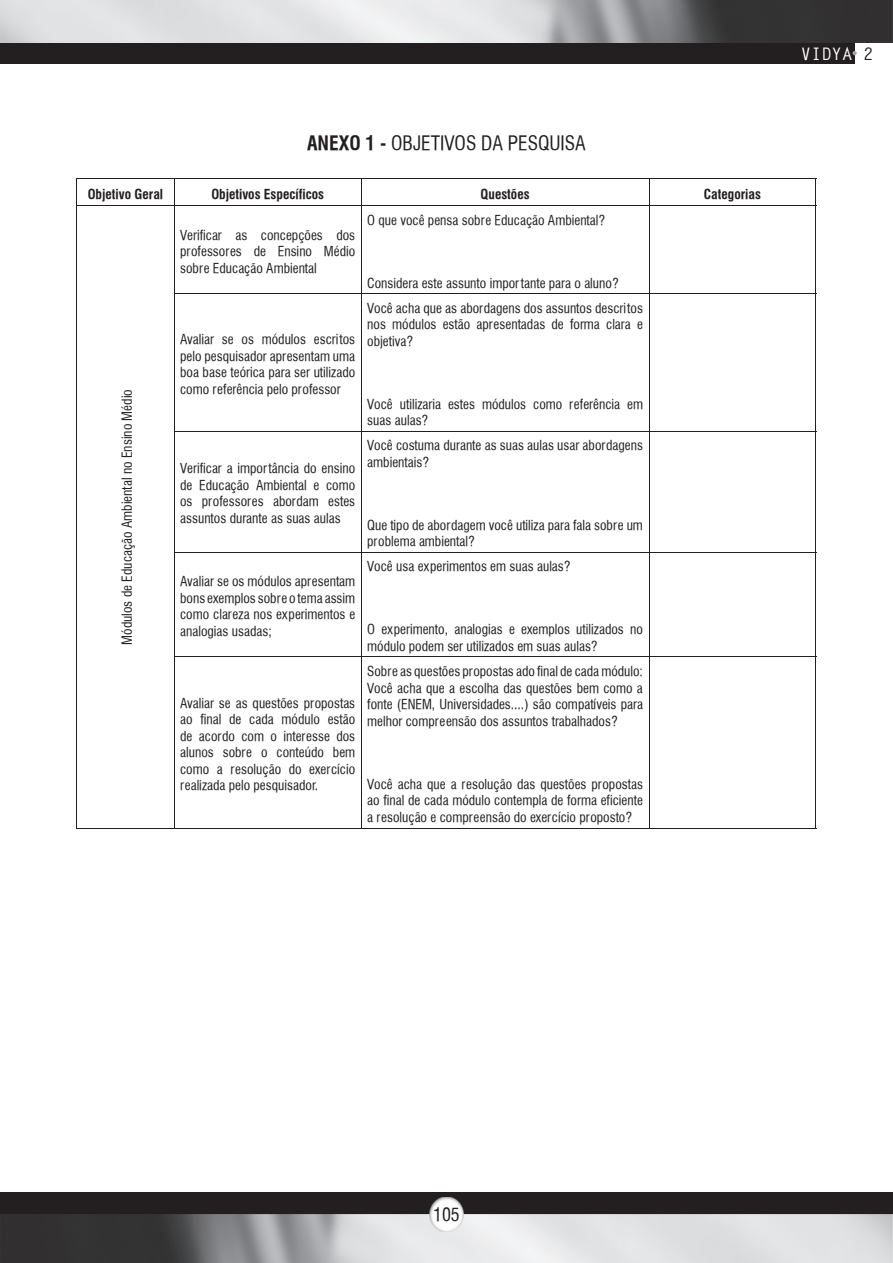
<style>
.page{position:relative;width:893px;height:1263px;background:#fff}
.page>*{position:absolute;margin:0;border:0;box-sizing:border-box;transform-origin:0 0}
.t1{font:19.5px "Halvett Condensed";color:#231f20}
.t2{font:18px "Halvett Condensed";color:#231f20}
.t3{font:700 17.25px "Letter Gothic Std";color:#fff}
.t4{font:13.5px/16.5px "Halvett Condensed";color:#231f20;text-align:justify}
.t5{font:700 condensed 13.5px "Halvett";color:#231f20}
.s1{font-family:"Halvett";font-weight:700;font-stretch:condensed}
.s2{color:#231f20}
</style>
<div class="page">
<div style="left:0;top:0;width:855px;height:64px;background:#231f20"></div>
<img style="left:0;top:0;width:893px;height:43px">
<svg style="left:853px;top:51px;width:4px;height:4px"></svg>
<div style="left:0;top:1193px;width:893px;height:70px;background:#231f20"></div>
<img style="left:0;top:1214px;width:893px;height:49px">
<img style="left:429px;top:1197px;width:34px;height:34px">
<hr style="left:77px;top:179px;width:97px;height:1px;background:#231f20">
<hr style="left:174px;top:179px;width:187px;height:1px;background:#231f20">
<svg style="left:174px;top:180px;width:1px;height:26px"></svg>
<hr style="left:361px;top:179px;width:288px;height:1px;background:#231f20">
<svg style="left:361px;top:180px;width:1px;height:26px"></svg>
<hr style="left:649px;top:179px;width:167px;height:1px;background:#231f20">
<svg style="left:649px;top:180px;width:1px;height:26px"></svg>
<hr style="left:77px;top:206px;width:97px;height:1px;background:#231f20">
<hr style="left:77px;top:206px;width:1px;height:88px;background:#231f20">
<hr style="left:77px;top:294px;width:1px;height:137px;background:#231f20">
<hr style="left:77px;top:431px;width:1px;height:121px;background:#231f20">
<hr style="left:77px;top:552px;width:1px;height:105px;background:#231f20">
<hr style="left:77px;top:657px;width:1px;height:171px;background:#231f20">
<hr style="left:77px;top:828px;width:97px;height:1px;background:#231f20">
<hr style="left:174px;top:206px;width:187px;height:1px;background:#231f20">
<hr style="left:174px;top:206px;width:1px;height:87px;background:#231f20">
<hr style="left:361px;top:206px;width:288px;height:1px;background:#231f20">
<hr style="left:361px;top:206px;width:1px;height:87px;background:#231f20">
<hr style="left:649px;top:206px;width:167px;height:1px;background:#231f20">
<hr style="left:649px;top:206px;width:1px;height:87px;background:#231f20">
<hr style="left:816px;top:206px;width:1px;height:87px;background:#231f20">
<hr style="left:174px;top:293px;width:187px;height:1px;background:#231f20">
<hr style="left:174px;top:294px;width:1px;height:137px;background:#231f20">
<hr style="left:361px;top:293px;width:288px;height:1px;background:#231f20">
<hr style="left:361px;top:294px;width:1px;height:137px;background:#231f20">
<hr style="left:649px;top:293px;width:167px;height:1px;background:#231f20">
<hr style="left:649px;top:294px;width:1px;height:137px;background:#231f20">
<hr style="left:816px;top:294px;width:1px;height:137px;background:#231f20">
<hr style="left:174px;top:431px;width:187px;height:1px;background:#231f20">
<hr style="left:174px;top:431px;width:1px;height:121px;background:#231f20">
<hr style="left:361px;top:431px;width:288px;height:1px;background:#231f20">
<hr style="left:361px;top:431px;width:1px;height:121px;background:#231f20">
<hr style="left:649px;top:431px;width:167px;height:1px;background:#231f20">
<hr style="left:649px;top:431px;width:1px;height:121px;background:#231f20">
<hr style="left:816px;top:431px;width:1px;height:121px;background:#231f20">
<hr style="left:174px;top:552px;width:187px;height:1px;background:#231f20">
<hr style="left:174px;top:552px;width:1px;height:105px;background:#231f20">
<hr style="left:361px;top:552px;width:288px;height:1px;background:#231f20">
<hr style="left:361px;top:552px;width:1px;height:105px;background:#231f20">
<hr style="left:649px;top:552px;width:167px;height:1px;background:#231f20">
<hr style="left:649px;top:552px;width:1px;height:105px;background:#231f20">
<hr style="left:816px;top:552px;width:1px;height:105px;background:#231f20">
<hr style="left:174px;top:657px;width:187px;height:1px;background:#231f20">
<hr style="left:174px;top:657px;width:1px;height:171px;background:#231f20">
<hr style="left:361px;top:657px;width:288px;height:1px;background:#231f20">
<hr style="left:361px;top:657px;width:1px;height:171px;background:#231f20">
<hr style="left:649px;top:657px;width:167px;height:1px;background:#231f20">
<hr style="left:649px;top:657px;width:1px;height:171px;background:#231f20">
<hr style="left:816px;top:657px;width:1px;height:171px;background:#231f20">
<hr style="left:174px;top:828px;width:187px;height:1px;background:#231f20">
<hr style="left:361px;top:828px;width:288px;height:1px;background:#231f20">
<hr style="left:649px;top:828px;width:167px;height:1px;background:#231f20">
<h1 class="t1" style="left:307px;top:131px;width:280px"><span class="s1">ANEXO 1 -</span> OBJETIVOS DA PESQUISA</h1>
<p class="t5" style="left:88px;top:186px;width:77px">Objetivo Geral</p>
<p class="t5" style="left:211px;top:186px;width:114px">Objetivos Específicos</p>
<p class="t5" style="left:481px;top:186px;width:50px">Questões</p>
<p class="t5" style="left:704px;top:186px;width:58px">Categorias</p>
<p class="t4" style="left:119px;top:645px;width:257px;rotate:-90deg">Módulos de Educação Ambiental no Ensino Médio</p>
<p class="t4" style="left:180px;top:227px;width:177px">Verificar as concepções dos professores de Ensino Médio sobre Educação Ambiental</p>
<p class="t4" style="left:180px;top:331px;width:177px">Avaliar se os módulos escritos pelo pesquisador apresentam uma boa base teórica para ser utilizado como referência pelo professor</p>
<p class="t4" style="left:180px;top:460px;width:177px">Verificar a importância do ensino de Educação Ambiental e como os professores abordam estes assuntos durante as suas aulas</p>
<p class="t4" style="left:180px;top:573px;width:177px">Avaliar se os módulos apresentam bons exemplos sobre o tema assim como clareza nos experimentos e analogias usadas;</p>
<p class="t4" style="left:180px;top:695px;width:177px">Avaliar se as questões propostas ao final de cada módulo estão de acordo com o interesse dos alunos sobre o conteúdo bem como a resolução do exercício realizada pelo pesquisador.</p>
<p class="t4" style="left:367px;top:212px;width:239px">O que você pensa sobre Educação Ambiental?</p>
<p class="t4" style="left:367px;top:275px;width:253px">Considera este assunto importante para o aluno?</p>
<p class="t4" style="left:367px;top:299px;width:277px">Você acha que as abordagens dos assuntos descritos nos módulos estão apresentadas de forma clara e objetiva?</p>
<p class="t4" style="left:367px;top:395px;width:277px">Você utilizaria estes módulos como referência em suas aulas?</p>
<p class="t4" style="left:367px;top:437px;width:277px">Você costuma durante as suas aulas usar abordagens ambientais?</p>
<p class="t4" style="left:367px;top:516px;width:277px">Que tipo de abordagem você utiliza para fala sobre um problema ambiental?</p>
<p class="t4" style="left:367px;top:558px;width:205px">Você usa experimentos em suas aulas?</p>
<p class="t4" style="left:367px;top:621px;width:277px">O experimento, analogias e exemplos utilizados no módulo podem ser utilizados em suas aulas?</p>
<p class="t4" style="left:367px;top:663px;width:277px">Sobre as questões propostas ado final de cada módulo:<br>Você acha que a escolha das questões bem como a fonte (ENEM, Universidades....) são compatíveis para melhor compreensão dos assuntos trabalhados?</p>
<p class="t4" style="left:367px;top:775px;width:277px">Você acha que a resolução das questões propostas ao final de cada módulo contempla de forma eficiente a resolução e compreensão do exercício proposto?</p>
<p class="t3" style="left:801px;top:43px;width:74px">VIDYA <span class="s2">2</span></p>
<h2 class="t2" style="left:433px;top:1204px;width:28px">105</h2>
</div>
